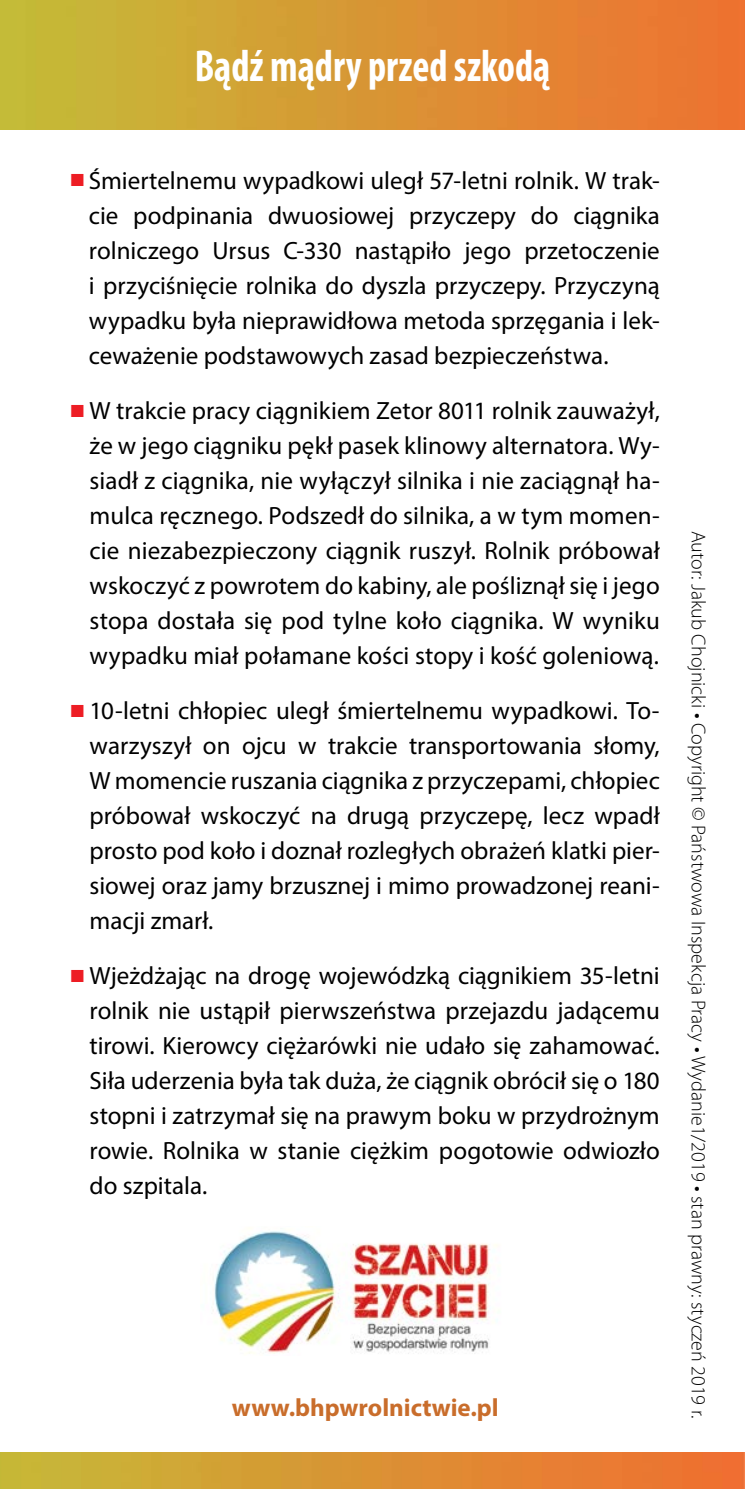
<style>
.page{position:relative;width:745px;height:1489px;background:#fff}
.page>*{position:absolute;margin:0;border:0;box-sizing:border-box;transform-origin:0 0}
.t1{font:700 condensed 45px "Myriad Pro";color:#fff;scale:.9 1}
.t2{font:25px/35px "Myriad Pro";color:#000;text-align:justify}
.t3{font:700 25px "Myriad Pro";color:#c96d2b}
.t4{font:300 20px "Myriad Pro";color:#000}
.s1{color:#ed1d24}
.s2{font-weight:400}
</style>
<div class="page">
<img style="left:0;top:1452px;width:744px;height:36px">
<img style="left:0;top:0;width:744px;height:129px">
<img style="left:213px;top:1228px;width:285px;height:126px">
<h1 class="t1" style="left:194px;top:38px;width:396px">Bądź mądry przed szkodą</h1>
<p class="t2" style="left:89px;top:163px;width:572px;text-indent:-18px"><span class="s1">■</span> Śmiertelnemu wypadkowi uległ 57-letni rolnik. W trak&shy;cie podpinania dwuosiowej przyczepy do ciągnika rolniczego Ursus C-330 nastąpiło jego przetoczenie i przyciśnięcie rolnika do dyszla przyczepy. Przyczyną wypadku była nieprawidłowa metoda sprzęgania i lek&shy;ceważenie podstawowych zasad bezpieczeństwa.</p>
<p class="t2" style="left:89px;top:393px;width:571px;text-indent:-19px"><span class="s1">■</span> W trakcie pracy ciągnikiem Zetor 8011 rolnik zauważył, że w jego ciągniku pękł pasek klinowy alternatora. Wy&shy;siadł z ciągnika, nie wyłączył silnika i nie zaciągnął ha&shy;mulca ręcznego. Podszedł do silnika, a w tym momen&shy;cie niezabezpieczony ciągnik ruszył. Rolnik próbował wskoczyć z powrotem do kabiny, ale pośliznął się i jego stopa dostała się pod tylne koło ciągnika. W wyniku wypadku miał połamane kości stopy i kość goleniową.</p>
<p class="t2" style="left:89px;top:693px;width:571px;text-indent:-19px"><span class="s1">■</span> 10-letni chłopiec uległ śmiertelnemu wypadkowi. To&shy;warzyszył on ojcu w trakcie transportowania słomy, W momencie ruszania ciągnika z przyczepami, chłopiec próbował wskoczyć na drugą przyczepę, lecz wpadł prosto pod koło i doznał rozległych obrażeń klatki pier&shy;siowej oraz jamy brzusznej i mimo prowadzonej reani&shy;macji zmarł.</p>
<p class="t2" style="left:89px;top:958px;width:571px;text-indent:-19px"><span class="s1">■</span> Wjeżdżając na drogę wojewódzką ciągnikiem 35-letni rolnik nie ustąpił pierwszeństwa przejazdu jadącemu tirowi. Kierowcy ciężarówki nie udało się zahamować.<br>Siła uderzenia była tak duża, że ciągnik obrócił się o 180 stopni i zatrzymał się na prawym boku w przydrożnym rowie. Rolnika w stanie ciężkim pogotowie odwiozło do szpitala.</p>
<p class="t3" style="left:232px;top:1390px;width:268px">www.bhpwrolnictwie.pl</p>
<p class="t4" style="left:709px;top:531px;width:888px;rotate:90deg">Autor: Jakub Chojnicki <span class="s2">•</span> Copyright © Państwowa Inspekcja Pracy <span class="s2">•</span> Wydanie1/2019 <span class="s2">•</span> stan prawny: styczeń 2019 r.</p>
</div>
